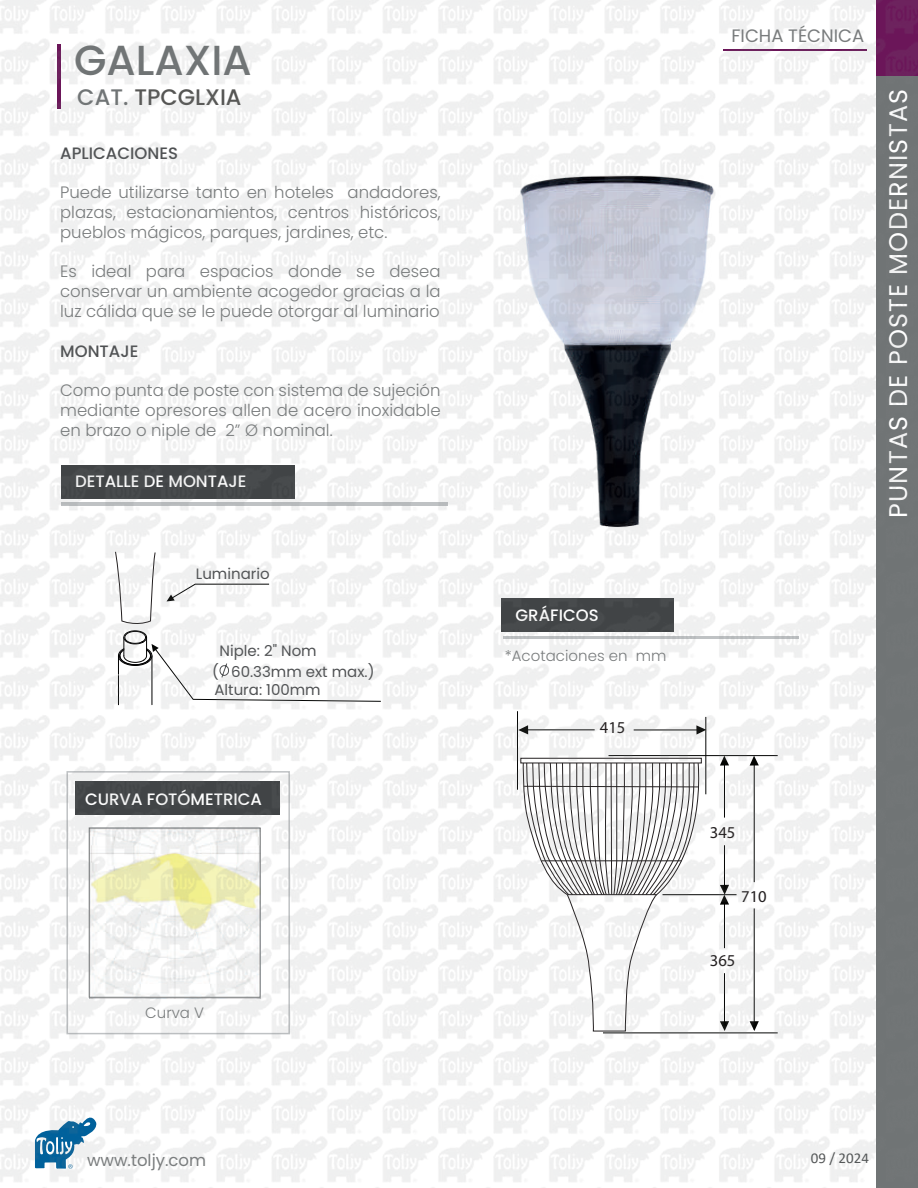
<style>
.page{position:relative;width:918px;height:1188px;background:#fff}
.page>*{position:absolute;margin:0;border:0;box-sizing:border-box;transform-origin:0 0}
.t1{font:500 42px "Poppins";color:#707475}
.t2{font:500 condensed 27px "Franklin Gothic";color:#fff}
.t3{font:25.5px "Poppins";letter-spacing:.045em;color:#fff}
.t4{font:500 22.5px "Poppins";color:#565654}
.t5{font:18px "Poppins";color:#797c7d}
.t6{font:16.65px "Myriad Pro";color:#231f20}
.t7{font:300 16.5px/19.8px "Poppins";color:#797c7d;text-align:justify}
.t8{font:500 16.5px "Poppins";color:#fff}
.t9{font:500 16.5px "Poppins";color:#4e5052}
.t10{font:16.5px "Poppins";color:#7a7d7e}
.t11{font:15px "Poppins";color:#4e5052}
.t12{font:300 15px "Poppins";color:#797c7d}
.t13{font:15px "Calibri";color:#555859}
.s1{color:#707475}
</style>
<div class="page">
<img style="left:0;top:0;width:918px;height:1188px">
<p class="t5" style="left:732px;top:25px;width:134px">FICHA TÉCNICA</p>
<h1 class="t1" style="left:74px;top:36px;width:179px">GALAXIA</h1>
<h3 class="t4" style="left:77px;top:84px;width:166px"><span class="s1">CAT.</span> TPCGLXIA</h3>
<h3 class="t3" style="left:883px;top:518px;width:430px;rotate:-90deg">PUNTAS DE POSTE MODERNISTAS</h3>
<h2 class="t2" style="left:881px;top:449px;width:348px;rotate:-90deg">PUNTAS DE POSTE MODERNISTAS</h2>
<h2 class="t2" style="left:881px;top:307px;width:179px;rotate:-90deg">ARQUITECTÓNICO</h2>
<p class="t9" style="left:60px;top:143px;width:119px">APLICACIONES</p>
<p class="t7" style="left:60px;top:183px;width:382px">Puede utilizarse tanto en hoteles andadores, plazas, estacionamientos, centros históricos, pueblos mágicos, parques, jardines, etc.</p>
<p class="t7" style="left:60px;top:262px;width:382px">Es ideal para espacios donde se desea conservar un ambiente acogedor gracias a la luz cálida que se le puede otorgar al luminario</p>
<p class="t9" style="left:60px;top:341px;width:80px">MONTAJE</p>
<p class="t7" style="left:60px;top:381px;width:382px">Como punta de poste con sistema de sujeción mediante opresores allen de acero inoxidable en brazo o niple de 2” Ø nominal.</p>
<p class="t8" style="left:75px;top:472px;width:173px">DETALLE DE MONTAJE</p>
<p class="t11" style="left:196px;top:565px;width:75px">Luminario</p>
<p class="t11" style="left:220px;top:642px;width:99px">Niple: 2" Nom</p>
<p class="t11" style="left:214px;top:681px;width:108px">Altura: 100mm</p>
<p class="t11" style="left:212px;top:663px;width:164px">( 60.33mm ext max.)</p>
<p class="t8" style="left:85px;top:790px;width:179px">CURVA FOTÓMETRICA</p>
<p class="t12" style="left:145px;top:1005px;width:60px">Curva V</p>
<p class="t10" style="left:87px;top:1150px;width:121px">www.toljy.com</p>
<p class="t8" style="left:516px;top:606px;width:85px">GRÁFICOS</p>
<p class="t12" style="left:505px;top:647px;width:163px">*Acotaciones en mm</p>
<p class="t6" style="left:600px;top:717px;width:27px">415</p>
<p class="t6" style="left:710px;top:823px;width:27px">345</p>
<p class="t6" style="left:741px;top:886px;width:27px">710</p>
<p class="t6" style="left:710px;top:950px;width:27px">365</p>
<p class="t13" style="left:811px;top:1148px;width:60px">09 / 2024</p>
</div>
